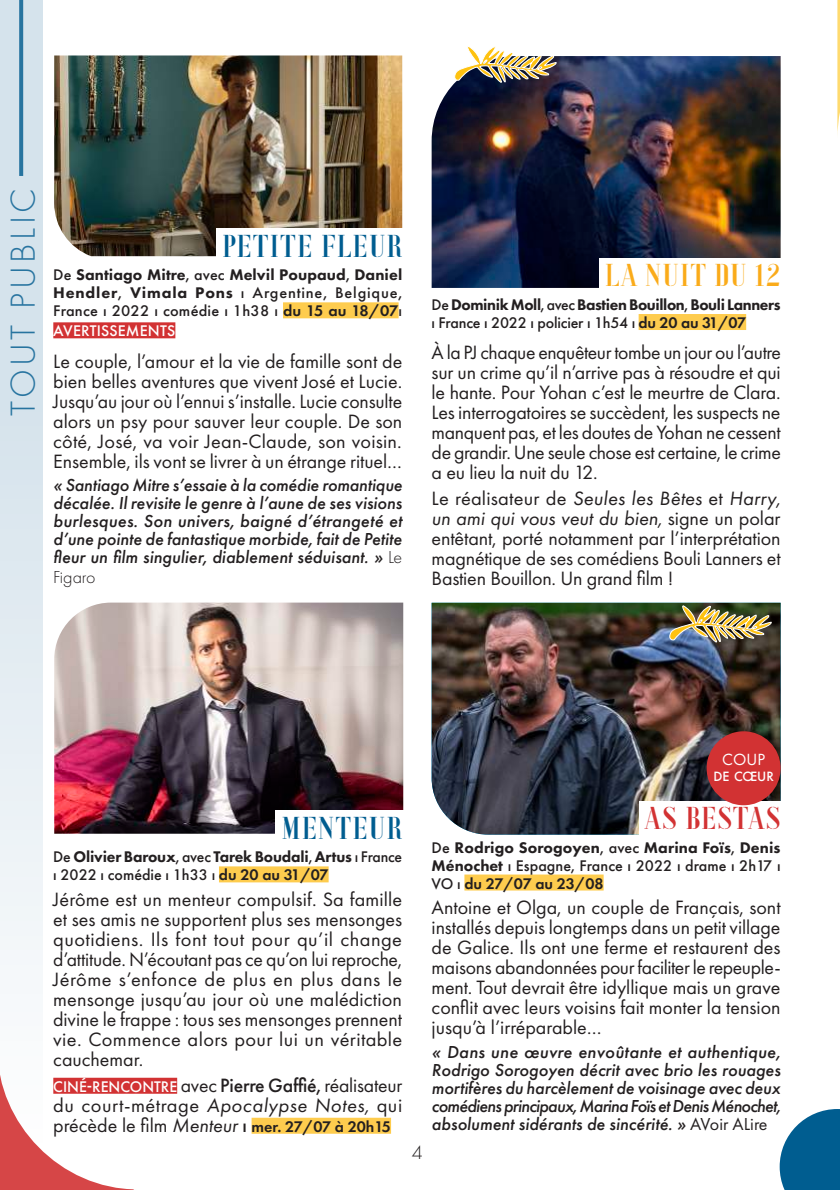
<style>
.page{position:relative;width:840px;height:1190px;background:#fff}
.page>*{position:absolute;margin:0;border:0;box-sizing:border-box;transform-origin:0 0}
.t1{font:300 36px "Futura PT";letter-spacing:.1em;color:#005d90}
.t2{font:30px "Xants";letter-spacing:.04em;color:#005d90}
.t3{font:30px "Xants";letter-spacing:.04em;color:#faab1a}
.t4{font:30px "Xants";letter-spacing:.03em;color:#d23233}
.t5{font:20px/20px "Futura PT";color:#231f20;text-align:justify}
.t6{font:300 20px "Futura PT";color:#231f20}
.t7{font:italic 500 18px/18px "Futura PT";color:#231f20;text-align:justify}
.t8{font:300 18px "Futura PT";color:#231f20}
.t9{font:16.8px "Futura PT";color:#fff}
.t10{font:500 16px/18px "Futura PT";letter-spacing:.005em;color:#231f20;text-align:justify}
.t11{font:800 16px/18px "Futura PT";letter-spacing:-.025em;color:#231f20}
.t12{font:600 16px "Futura PT";color:#231f20}
.t13{font:500 16px "Futura PT";letter-spacing:.01em;color:#fff}
.t14{font:500 14px "Futura PT";color:#fff}
.s1{font-weight:800}
.s2{font-weight:600}
.s3{font-weight:300;font-style:normal}
.s4{font-weight:500}
.s5{font-style:italic}
.s6{font-weight:500;font-size:16px;color:#fff}
.s7{font-weight:400;font-size:20px}
.s8{font-weight:400;font-style:italic;font-size:20px}
.s9{font-weight:500;font-size:20px}
.s10{font-weight:400;font-style:normal}
</style>
<div class="page">
<img style="left:54px;top:603px;width:349px;height:231px">
<img style="left:54px;top:55px;width:348px;height:201px">
<img style="left:431px;top:603px;width:349px;height:232px">
<img style="left:431px;top:56px;width:349px;height:232px">
<div style="left:216px;top:229px;width:192px;height:35px;background:#fff"></div>
<div style="left:283px;top:302px;width:115px;height:16px;background:#fecc4e"></div>
<div style="left:53px;top:322px;width:122px;height:16px;background:#d23233"></div>
<svg style="left:0;top:0;width:43px;height:965px;background:#dbe6ee"></svg>
<div style="left:276px;top:811px;width:132px;height:35px;background:#fff"></div>
<div style="left:219px;top:866px;width:109px;height:16px;background:#fecc4e"></div>
<div style="left:53px;top:1078px;width:124px;height:16px;background:#d23233"></div>
<div style="left:251px;top:1118px;width:140px;height:16px;background:#fecc4e"></div>
<div style="left:598px;top:258px;width:188px;height:36px;background:#fff"></div>
<div style="left:638px;top:314px;width:107px;height:16px;background:#fecc4e"></div>
<div style="left:639px;top:801px;width:147px;height:35px;background:#fff"></div>
<div style="left:464px;top:875px;width:139px;height:16px;background:#fecc4e"></div>
<svg style="left:453px;top:46px;width:103px;height:39px"></svg>
<img style="left:668px;top:605px;width:103px;height:39px">
<div style="left:706px;top:731px;width:74px;height:74px;background:#d23233;border-radius:50%"></div>
<svg style="left:0;top:1075px;width:137px;height:115px"></svg>
<svg style="left:837px;top:0;width:3px;height:134px"></svg>
<svg style="left:779px;top:1109px;width:61px;height:81px"></svg>
<h1 class="t1" style="left:3px;top:416px;width:229px;rotate:-90deg">TOUT PUBLIC</h1>
<h2 class="t2" style="left:222px;top:227px;width:182px">PETITE FLEUR</h2>
<p class="t10" style="left:53px;top:266px;width:350px">De <span class="s1">Santiago Mitre</span>, avec <span class="s1">Melvil Poupaud</span>, <span class="s1">Daniel Hendler</span>, <span class="s1">Vimala Pons</span> ı Argentine, Belgique, France ı 2022 ı comédie ı 1h38 ı <span class="s2">du 15 au 18/07</span>ı</p>
<p class="t13" style="left:53px;top:321px;width:123px">AVERTISSEMENTS</p>
<p class="t5" style="left:53px;top:351px;width:350px">Le couple, l’amour et la vie de famille sont de bien belles aventures que vivent José et Lucie.<br>Jusqu’au jour où l’ennui s’installe. Lucie consulte alors un psy pour sauver leur couple. De son côté, José, va voir Jean-Claude, son voisin.<br>Ensemble, ils vont se livrer à un étrange rituel…</p>
<p class="t7" style="left:53px;top:476px;width:350px">« Santiago Mitre s’essaie à la comédie romantique décalée. Il revisite le genre à l’aune de ses visions burlesques. Son univers, baigné d’étrangeté et d’une pointe de fantastique morbide, fait de Petite fleur un film singulier, diablement séduisant. » <span class="s3">Le</span></p>
<p class="t8" style="left:53px;top:567px;width:44px">Figaro</p>
<h2 class="t3" style="left:604px;top:257px;width:177px">LA NUIT DU 12</h2>
<p class="t11" style="left:431px;top:295px;width:350px"><span class="s4">De</span> Dominik Moll<span class="s4">, avec</span> Bastien Bouillon<span class="s4">,</span> Bouli Lanners <span class="s4">ı France ı 2022 ı policier ı 1h54 ı</span> <span class="s2">du 20 au 31/07</span></p>
<p class="t5" style="left:431px;top:343px;width:350px">À la PJ chaque enquêteur tombe un jour ou l’autre sur un crime qu’il n’arrive pas à résoudre et qui le hante. Pour Yohan c’est le meurtre de Clara.<br>Les interrogatoires se succèdent, les suspects ne manquent pas, et les doutes de Yohan ne cessent de grandir. Une seule chose est certaine, le crime a eu lieu la nuit du 12.</p>
<p class="t5" style="left:431px;top:488px;width:350px">Le réalisateur de <span class="s5">Seules les Bêtes</span> et <span class="s5">Harry, un ami qui vous veut du bien,</span> signe un polar entêtant, porté notamment par l’interprétation magnétique de ses comédiens Bouli Lanners et Bastien Bouillon. Un grand film !</p>
<p class="t9" style="left:722px;top:750px;width:44px">COUP</p>
<p class="t14" style="left:713px;top:768px;width:62px">DE CŒUR</p>
<h2 class="t2" style="left:281px;top:809px;width:122px">MENTEUR</h2>
<p class="t10" style="left:53px;top:848px;width:350px">De <span class="s1">Olivier Baroux</span>, avec <span class="s1">Tarek Boudali</span>, <span class="s1">Artus</span> ı France ı 2022 ı comédie ı 1h33 ı <span class="s2">du 20 au 31/07</span></p>
<p class="t5" style="left:53px;top:889px;width:350px">Jérôme est un menteur compulsif. Sa famille et ses amis ne supportent plus ses mensonges quotidiens. Ils font tout pour qu’il change d’attitude. N’écoutant pas ce qu’on lui reproche, Jérôme s’enfonce de plus en plus dans le mensonge jusqu’au jour où une malédiction divine le frappe : tous ses mensonges prennent vie. Commence alors pour lui un véritable cauchemar.</p>
<p class="t5" style="left:53px;top:1075px;width:350px"><span class="s6">CINÉ-RENCONTRE</span> avec <span class="s4">Pierre Gaffié,</span> réalisateur du court-métrage <span class="s5">Apocalypse Notes,</span> qui</p>
<p class="t12" style="left:53px;top:1116px;width:339px"><span class="s7">précède le film</span> <span class="s8">Menteur</span> <span class="s9">ı</span> mer. 27/07 à 20h15</p>
<p class="t6" style="left:412px;top:1141px;width:12px">4</p>
<h2 class="t4" style="left:645px;top:799px;width:137px">AS BESTAS</h2>
<p class="t10" style="left:431px;top:838px;width:350px">De <span class="s1">Rodrigo Sorogoyen</span>, avec <span class="s1">Marina Foïs</span>, <span class="s1">Denis Ménochet</span> ı Espagne, France ı 2022 ı drame ı 2h17 ı VO ı <span class="s2">du 27/07 au 23/08</span></p>
<p class="t5" style="left:431px;top:897px;width:350px">Antoine et Olga, un couple de Français, sont installés depuis longtemps dans un petit village de Galice. Ils ont une ferme et restaurent des maisons abandonnées pour faciliter le repeuple&shy;ment. Tout devrait être idyllique mais un grave conflit avec leurs voisins fait monter la tension jusqu’à l’irréparable…</p>
<p class="t7" style="left:431px;top:1043px;width:350px">« Dans une œuvre envoûtante et authentique, Rodrigo Sorogoyen décrit avec brio les rouages mortifères du harcèlement de voisinage avec deux comédiens principaux, Marina Foïs et Denis Ménochet, absolument sidérants de sincérité. » <span class="s10">AVoir ALire</span></p>
</div>
